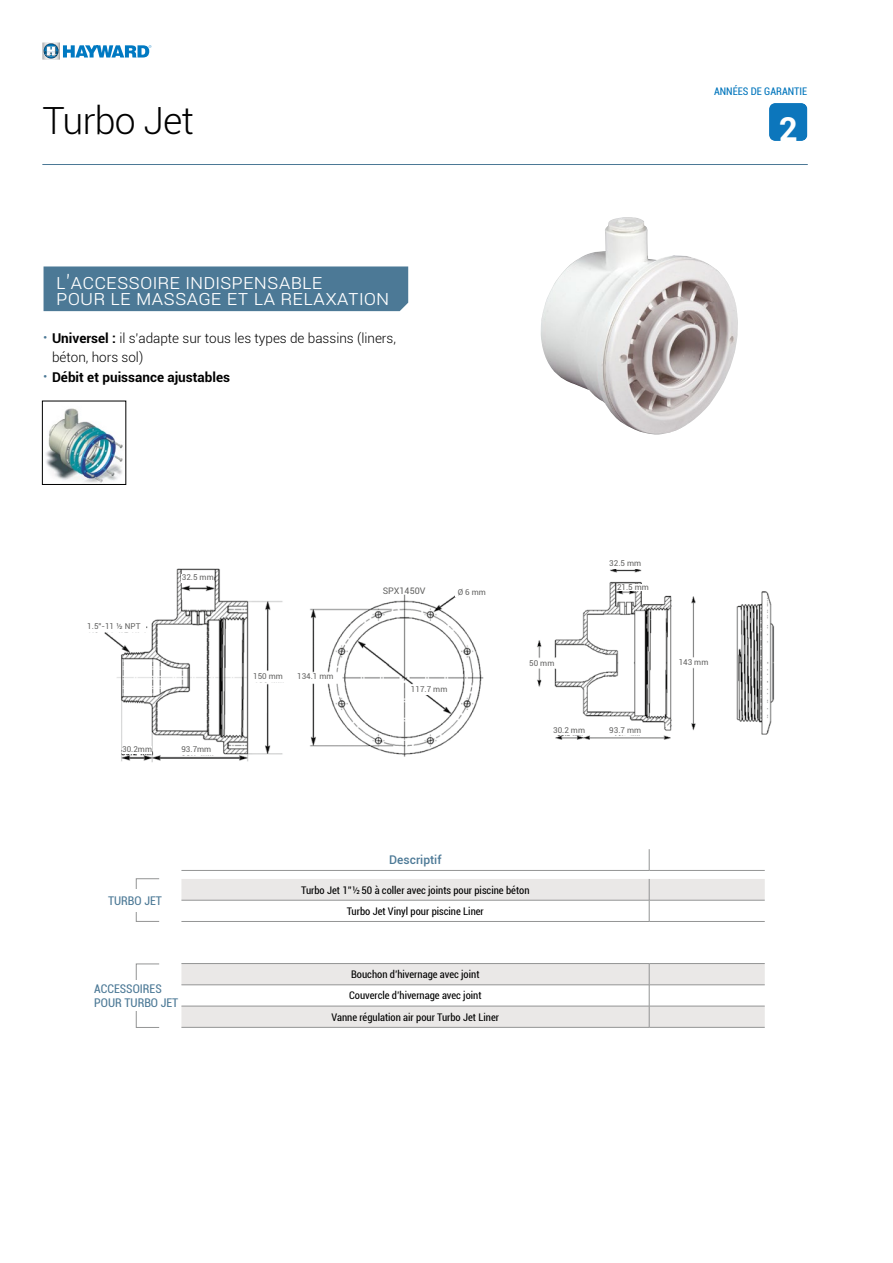
<style>
.page{position:relative;width:893px;height:1263px;background:#fff}
.page>*{position:absolute;margin:0;border:0;box-sizing:border-box;transform-origin:0 0}
.t1{font:300 37.5px "Roboto";letter-spacing:-.02em;color:#000}
.t2{font:700 33px "Roboto";color:#fff}
.t3{font:300 21px/16.2px "Roboto";color:#fff}
.t4{font:300 13.5px/19.5px "Roboto";color:#000}
.t5{font:700 13.5px "Roboto";color:#000}
.t6{font:condensed 12px/14.4px "Roboto";color:#4c7996}
.t7{font:500 12px "Roboto";color:#4c7996}
.t8{font:condensed 10.5px/21.3px "Roboto";color:#000;text-align:center}
.t9{font:condensed 10.5px "Roboto";color:#0075bc}
.t10{font:9px "Roboto";color:#626261}
.t11{font:8.1px "Roboto";color:#626261}
.s1{font-family:"Abadi";font-weight:400;font-size:10.5px;color:#4c7996}
.s2{font-weight:700}
</style>
<div class="page">
<div style="left:136px;top:963px;width:24px;height:65px;border:1px solid #939494"></div>
<div style="left:136px;top:878px;width:24px;height:44px;border:1px solid #939494"></div>
<div style="left:94px;top:980px;width:85px;height:31px;background:#fff"></div>
<div style="left:108px;top:889px;width:56px;height:22px;background:#fff"></div>
<img style="left:46px;top:408px;width:77px;height:75px">
<div style="left:42px;top:401px;width:84px;height:84px;border:1px solid #000"></div>
<img style="left:541px;top:217px;width:197px;height:218px">
<svg style="left:181px;top:964px;width:584px;height:63px;fill:#eae8e7"></svg>
<svg style="left:181px;top:879px;width:584px;height:42px"></svg>
<svg style="left:649px;top:964px;width:1px;height:63px"></svg>
<hr style="left:181px;top:870px;width:468px;height:1px;background:#939494">
<svg style="left:649px;top:849px;width:1px;height:21px"></svg>
<hr style="left:649px;top:870px;width:116px;height:1px;background:#939494">
<hr style="left:181px;top:900px;width:468px;height:1px;background:#939494">
<hr style="left:649px;top:900px;width:116px;height:1px;background:#939494">
<hr style="left:181px;top:921px;width:468px;height:1px;background:#939494">
<hr style="left:649px;top:921px;width:116px;height:1px;background:#939494">
<hr style="left:181px;top:963px;width:468px;height:1px;background:#939494">
<hr style="left:649px;top:963px;width:116px;height:1px;background:#939494">
<hr style="left:181px;top:984px;width:468px;height:1px;background:#939494">
<hr style="left:649px;top:984px;width:116px;height:1px;background:#939494">
<hr style="left:181px;top:1006px;width:468px;height:1px;background:#939494">
<hr style="left:649px;top:1006px;width:116px;height:1px;background:#939494">
<hr style="left:181px;top:1027px;width:468px;height:1px;background:#939494">
<hr style="left:649px;top:1027px;width:116px;height:1px;background:#939494">
<img style="left:89px;top:568px;width:195px;height:194px">
<img style="left:310px;top:594px;width:174px;height:163px">
<img style="left:537px;top:569px;width:238px;height:171px">
<div style="left:122px;top:746px;width:30px;height:8px;background:#fff"></div>
<div style="left:179px;top:746px;width:35px;height:9px;background:#fff"></div>
<div style="left:182px;top:574px;width:32px;height:8px;background:#fff"></div>
<div style="left:456px;top:588px;width:32px;height:9px;background:#fff"></div>
<div style="left:251px;top:673px;width:34px;height:9px;background:#fff"></div>
<div style="left:525px;top:659px;width:34px;height:9px;background:#fff"></div>
<div style="left:552px;top:727px;width:34px;height:8px;background:#fff"></div>
<div style="left:608px;top:727px;width:34px;height:8px;background:#fff"></div>
<div style="left:676px;top:658px;width:35px;height:9px;background:#fff"></div>
<div style="left:296px;top:673px;width:38px;height:9px;background:#fff"></div>
<div style="left:410px;top:686px;width:38px;height:8px;background:#fff"></div>
<div style="left:82px;top:623px;width:64px;height:9px;background:#fff"></div>
<div style="left:617px;top:584px;width:32px;height:6px;background:#fff"></div>
<hr style="left:42px;top:164px;width:766px;height:1px;background:#4c7996">
<svg style="left:769px;top:103px;width:38px;height:38px"></svg>
<div style="left:44px;top:266px;width:364px;height:45px;background:#4c7996"></div>
<svg style="left:43px;top:43px;width:108px;height:17px"></svg>
<h1 class="t1" style="left:43px;top:95px;width:153px">Turbo Jet</h1>
<h3 class="t3" style="left:56px;top:272px;width:335px">L’accessoire indispensable<br>pour le massage et la relaxation</h3>
<p class="t4" style="left:52px;top:328px;width:345px;text-indent:-9px"><span class="s1">•</span> <span class="s2">Universel :</span> il s’adapte sur tous les types de bassins (liners, béton, hors sol)</p>
<p class="t5" style="left:44px;top:367px;width:188px"><span class="s1">•</span> Débit et puissance ajustables</p>
<p class="t9" style="left:714px;top:84px;width:95px">ANNÉES DE GARANTIE</p>
<h2 class="t2" style="left:779px;top:106px;width:20px">2</h2>
<p class="t11" style="left:87px;top:621px;width:55px">1.5"-11 ½ NPT</p>
<p class="t11" style="left:182px;top:571px;width:33px">32.5 mm</p>
<p class="t11" style="left:122px;top:744px;width:31px">30.2mm</p>
<p class="t11" style="left:181px;top:744px;width:31px">93.7mm</p>
<p class="t11" style="left:253px;top:671px;width:31px">150 mm</p>
<p class="t11" style="left:297px;top:671px;width:38px">134.1 mm</p>
<p class="t10" style="left:383px;top:584px;width:44px">SPX1450V</p>
<p class="t11" style="left:458px;top:586px;width:30px">Ø 6 mm</p>
<p class="t11" style="left:411px;top:683px;width:38px">117.7 mm</p>
<p class="t11" style="left:609px;top:558px;width:33px">32.5 mm</p>
<p class="t11" style="left:529px;top:657px;width:27px">50 mm</p>
<p class="t11" style="left:617px;top:581px;width:33px">21.5 mm</p>
<p class="t11" style="left:553px;top:724px;width:33px">30.2 mm</p>
<p class="t11" style="left:609px;top:724px;width:33px">93.7 mm</p>
<p class="t11" style="left:679px;top:656px;width:31px">143 mm</p>
<p class="t6" style="left:108px;top:893px;width:55px">TURBO JET</p>
<p class="t6" style="left:94px;top:981px;width:86px">ACCESSOIRES<br>POUR TURBO JET</p>
<p class="t7" style="left:389px;top:851px;width:54px">Descriptif</p>
<p class="t8" style="left:301px;top:879px;width:230px">Turbo Jet 1’’½ 50 à coller avec joints pour piscine béton<br>Turbo Jet Vinyl pour piscine Liner</p>
<p class="t8" style="left:332px;top:963px;width:169px">Bouchon d’hivernage avec joint<br>Couvercle d’hivernage avec joint<br>Vanne régulation air pour Turbo Jet Liner</p>
</div>
